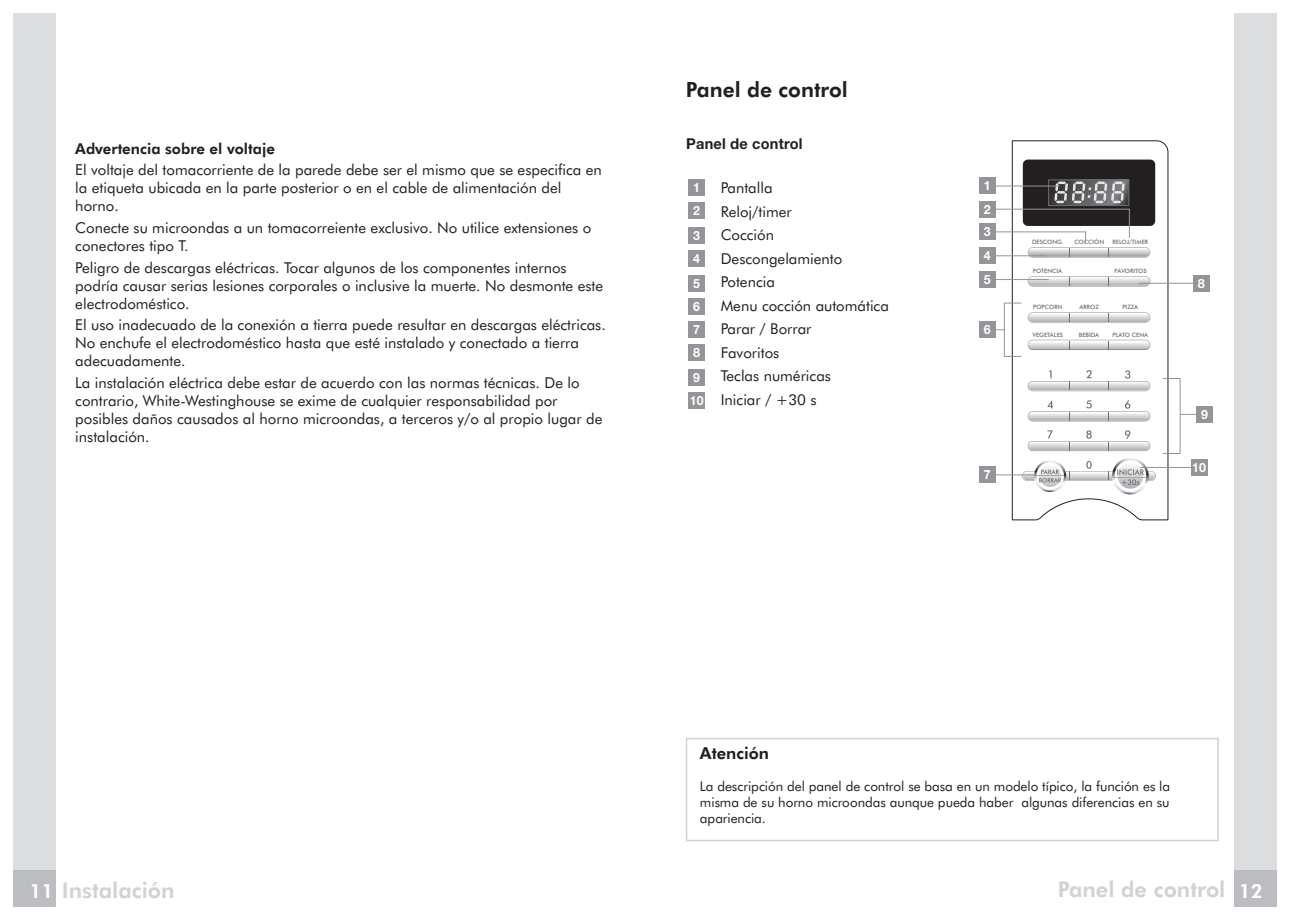
<style>
.page{position:relative;width:1290px;height:920px;background:#fff}
.page>*{position:absolute;margin:0;border:0;box-sizing:border-box;transform-origin:0 0}
.t1{font:800 21.75px "Futura BT";color:#d1d2d4}
.t2{font:800 21px "Futura BT";color:#231f20}
.t3{font:800 16.5px "Futura BT";color:#231f20}
.t4{font:15px/18px "Futura BT";color:#231f20}
.t5{font:800 15px "Futura BT";color:#231f20}
.t6{font:700 15px "Helvetica Neue";color:#231f20}
.t7{font:13.5px/16.2px "Futura BT";color:#231f20;text-align:justify}
.t8{font:700 12.75px/23px "Helvetica Neue";color:#fff}
.t9{font:500 6px "Futura BT";color:#6c6d70}
.s1{font-size:19.5px;color:#fff}
</style>
<div class="page">
<div style="left:688px;top:179px;width:16px;height:16px;background:#939598"></div>
<div style="left:688px;top:202px;width:16px;height:16px;background:#939598"></div>
<div style="left:688px;top:227px;width:16px;height:16px;background:#939598"></div>
<div style="left:688px;top:250px;width:16px;height:16px;background:#939598"></div>
<div style="left:688px;top:275px;width:16px;height:16px;background:#939598"></div>
<div style="left:688px;top:298px;width:16px;height:16px;background:#939598"></div>
<div style="left:688px;top:321px;width:16px;height:16px;background:#939598"></div>
<div style="left:688px;top:344px;width:16px;height:16px;background:#939598"></div>
<div style="left:688px;top:369px;width:16px;height:16px;background:#939598"></div>
<div style="left:688px;top:392px;width:16px;height:16px;background:#939598"></div>
<svg style="left:1012px;top:140px;width:156px;height:380px"></svg>
<div style="left:1023px;top:160px;width:132px;height:66px;background:#231f20;border-radius:5px"></div>
<svg style="left:1022px;top:457px;width:134px;height:37px"></svg>
<svg style="left:1027px;top:276px;width:123px;height:10px"></svg>
<svg style="left:1027px;top:312px;width:123px;height:11px"></svg>
<svg style="left:1027px;top:340px;width:123px;height:10px"></svg>
<svg style="left:1027px;top:370px;width:123px;height:21px"></svg>
<svg style="left:1027px;top:400px;width:123px;height:21px"></svg>
<svg style="left:1027px;top:430px;width:123px;height:21px"></svg>
<hr style="left:1140px;top:467px;width:62px;height:1px;background:#939598">
<div style="left:1191px;top:459px;width:16px;height:16px;background:#939598"></div>
<hr style="left:1138px;top:283px;width:71px;height:1px;background:#939598">
<div style="left:1193px;top:275px;width:16px;height:16px;background:#939598"></div>
<hr style="left:1180px;top:414px;width:32px;height:1px;background:#939598">
<hr style="left:979px;top:474px;width:57px;height:1px;background:#939598">
<div style="left:979px;top:467px;width:16px;height:16px;background:#939598"></div>
<svg style="left:979px;top:180px;width:171px;height:77px"></svg>
<div style="left:979px;top:201px;width:16px;height:16px;background:#939598"></div>
<div style="left:979px;top:322px;width:16px;height:16px;background:#939598"></div>
<hr style="left:979px;top:279px;width:69px;height:1px;background:#939598">
<div style="left:979px;top:271px;width:16px;height:17px;background:#939598"></div>
<hr style="left:986px;top:186px;width:73px;height:1px;background:#939598">
<div style="left:979px;top:177px;width:16px;height:17px;background:#939598"></div>
<hr style="left:994px;top:255px;width:51px;height:1px;background:#939598">
<div style="left:979px;top:248px;width:16px;height:16px;background:#939598"></div>
<div style="left:1234px;top:13px;width:42px;height:893px;background:#dcdddf"></div>
<div style="left:1234px;top:870px;width:42px;height:36px;background:#bcbdc0"></div>
<div style="left:13px;top:13px;width:43px;height:893px;background:#dcdddf"></div>
<div style="left:13px;top:870px;width:43px;height:36px;background:#bcbdc0"></div>
<div style="left:1004px;top:303px;width:17px;height:53px;border:1px solid #939598"></div>
<div style="left:1196px;top:406px;width:16px;height:16px;background:#939598"></div>
<div style="left:686px;top:738px;width:533px;height:103px;border:2px solid #d1d2d4"></div>
<p class="t5" style="left:75px;top:142px;width:201px">Advertencia sobre el voltaje</p>
<p class="t4" style="left:75px;top:162px;width:528px">El voltaje del tomacorriente de la parede debe ser el mismo que se especifica en la etiqueta ubicada en la parte posterior o en el cable de alimentación del horno.</p>
<p class="t4" style="left:75px;top:220px;width:517px">Conecte su microondas a un tomacorreiente exclusivo. No utilice extensiones o conectores tipo T.</p>
<p class="t4" style="left:75px;top:260px;width:529px">Peligro de descargas eléctricas. Tocar algunos de los componentes internos podría causar serias lesiones corporales o inclusive la muerte. No desmonte este electrodoméstico.</p>
<p class="t4" style="left:75px;top:317px;width:532px">El uso inadecuado de la conexión a tierra puede resultar en descargas eléctricas.<br>No enchufe el electrodoméstico hasta que esté instalado y conectado a tierra adecuadamente.</p>
<p class="t4" style="left:75px;top:375px;width:528px">La instalación eléctrica debe estar de acuerdo con las normas técnicas. De lo contrario, White-Westinghouse se exime de cualquier responsabilidad por posibles daños causados al horno microondas, a terceros y/o al propio lugar de instalación.</p>
<h2 class="t2" style="left:686px;top:81px;width:163px">Panel de control</h2>
<p class="t6" style="left:686px;top:137px;width:118px">Panel de control</p>
<p class="t8" style="left:693px;top:176px;width:9px">1<br>2</p>
<p class="t8" style="left:693px;top:224px;width:9px">3<br>4</p>
<p class="t8" style="left:693px;top:272px;width:9px;text-align:justify">5<br>6<br>7<br>8</p>
<p class="t4" style="left:721px;top:177px;width:170px;line-height:23.5px">Pantalla<br>Reloj/timer<br>Cocción<br>Descongelamiento<br>Potencia<br>Menu cocción automática<br>Parar / Borrar<br>Favoritos<br>Teclas numéricas<br>Iniciar / +30 s</p>
<p class="t8" style="left:690px;top:366px;width:16px">9<br>10</p>
<p class="t8" style="left:984px;top:175px;width:9px">1</p>
<p class="t8" style="left:984px;top:198px;width:9px">2</p>
<p class="t8" style="left:984px;top:221px;width:9px">3</p>
<p class="t8" style="left:984px;top:245px;width:9px">4</p>
<p class="t8" style="left:984px;top:269px;width:9px">5</p>
<p class="t8" style="left:984px;top:319px;width:9px">6</p>
<p class="t9" style="left:1032px;top:240px;width:33px">DESCONG.</p>
<p class="t9" style="left:1074px;top:240px;width:31px">COCCIÓN</p>
<p class="t9" style="left:1112px;top:239px;width:37px">RELOJ/TIMER</p>
<p class="t9" style="left:1033px;top:269px;width:31px">POTENCIA</p>
<p class="t9" style="left:1114px;top:269px;width:34px">FAVORITOS</p>
<p class="t9" style="left:1033px;top:304px;width:31px">POPCORN</p>
<p class="t9" style="left:1079px;top:304px;width:21px">ARROZ</p>
<p class="t9" style="left:1122px;top:305px;width:17px">PIZZA</p>
<p class="t9" style="left:1032px;top:333px;width:32px">VEGETALES</p>
<p class="t9" style="left:1079px;top:333px;width:22px">BEBIDA</p>
<p class="t9" style="left:1112px;top:333px;width:37px">PLATO CENA</p>
<p class="t8" style="left:984px;top:464px;width:9px">7</p>
<p class="t8" style="left:1198px;top:272px;width:9px">8</p>
<p class="t8" style="left:1201px;top:403px;width:9px">9</p>
<p class="t8" style="left:1192px;top:457px;width:16px">10</p>
<p class="t3" style="left:700px;top:747px;width:71px">Atención</p>
<p class="t7" style="left:700px;top:779px;width:472px">La descripción del panel de control se basa en un modelo típico, la función es la misma de su horno microondas aunque pueda haber algunas diferencias en su apariencia.</p>
<h1 class="t1" style="left:30px;top:881px;width:146px"><span class="s1">11</span> Instalación</h1>
<h1 class="t1" style="left:1057px;top:881px;width:206px">Panel de control <span class="s1">12</span></h1>
</div>
